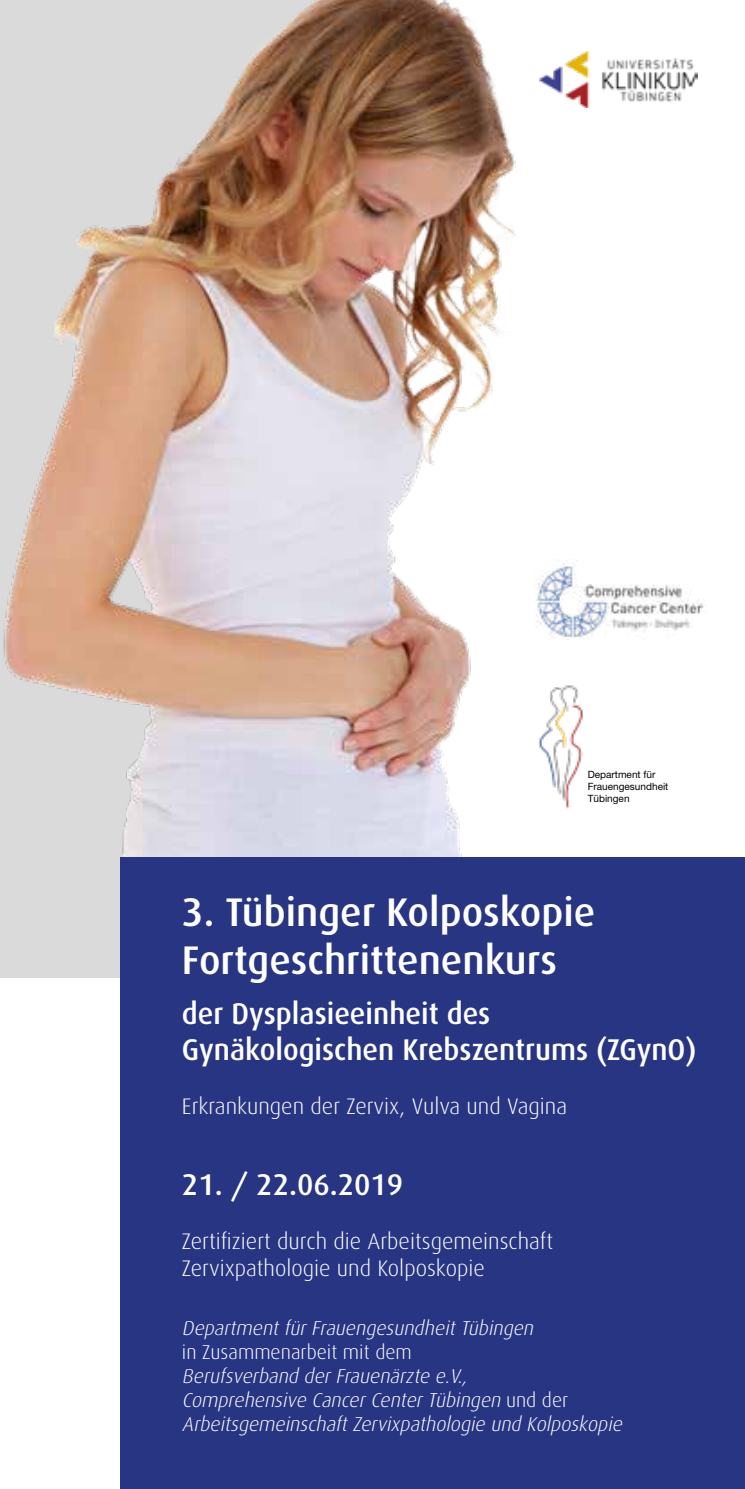
<style>
.page{position:relative;width:745px;height:1489px;background:#fff}
.page>*{position:absolute;margin:0;border:0;box-sizing:border-box;transform-origin:0 0}
.t1{font:500 40px/48px "Dax";color:#fff}
.t2{font:500 30px/36px "Dax";color:#fff}
.t3{font:300 22.5px/27px "Dax";color:#fff}
.t4{font:italic 300 20px/24px "Dax";color:#fff}
.t5{font:300 20px "Dax";color:#fff}
.t6{font:10px/12px "Helvetica Neue";color:#000}
.s1{font-style:normal}
</style>
<div class="page">
<div style="left:0;top:0;width:360px;height:977px;background:#dadada"></div>
<img style="left:3px;top:0;width:513px;height:857px">
<div style="left:120px;top:857px;width:624px;height:631px;background:#283583"></div>
<img style="left:539px;top:51px;width:157px;height:57px">
<img style="left:538px;top:685px;width:45px;height:123px">
<img style="left:536px;top:560px;width:171px;height:78px">
<p class="t6" style="left:587px;top:768px;width:82px">Department für<br>Frauengesundheit<br>Tübingen</p>
<h1 class="t1" style="left:182px;top:888px;width:414px">3. Tübinger Kolposkopie<br>Fortgeschrittenenkurs</h1>
<h2 class="t2" style="left:182px;top:996px;width:516px">der Dysplasieeinheit des<br>Gynäkologischen Krebszentrums (ZGynO)</h2>
<p class="t3" style="left:182px;top:1093px;width:386px">Erkrankungen der Zervix, Vulva und Vagina</p>
<h2 class="t2" style="left:182px;top:1167px;width:223px">21. / 22.06.2019</h2>
<p class="t3" style="left:182px;top:1228px;width:372px">Zertifiziert durch die Arbeitsgemeinschaft<br>Zervixpathologie und Kolposkopie</p>
<p class="t4" style="left:182px;top:1316px;width:357px">Department für Frauengesundheit Tübingen</p>
<p class="t5" style="left:182px;top:1341px;width:231px">in Zusammenarbeit mit dem</p>
<p class="t4" style="left:182px;top:1364px;width:445px">Berufsverband der Frauenärzte e.V.,<br>Comprehensive Cancer Center Tübingen <span class="s1">u n d d e r<br></span>Arbeitsgemeinschaft Zervixpathologie und Kolposkopie</p>
</div>
